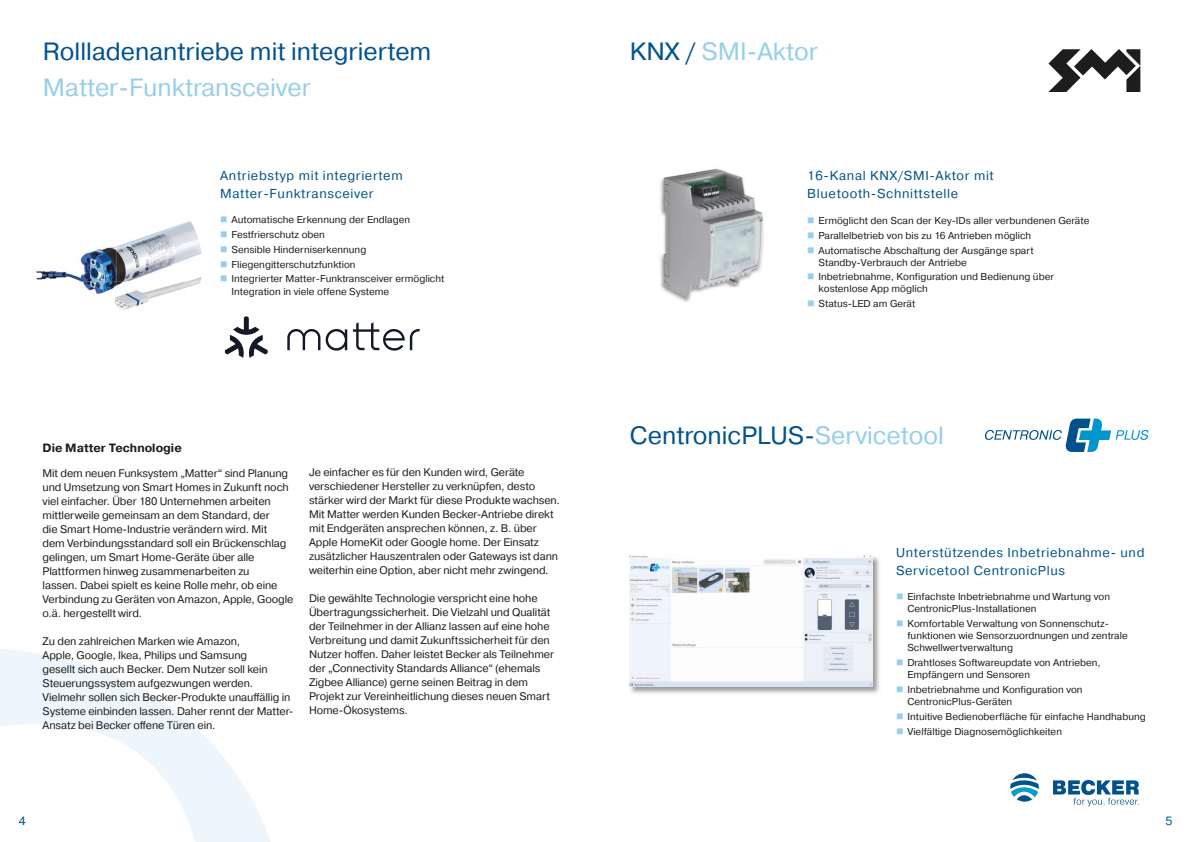
<style>
.page{position:relative;width:1191px;height:842px;background:#fff}
.page>*{position:absolute;margin:0;border:0;box-sizing:border-box;transform-origin:0 0}
.t1{font:25px "Pragmatica";color:#96ceeb}
.t2{font:25px "Pragmatica";color:#00528d}
.t3{font:25px "Pragmatica";color:#00538b}
.t4{font:13px/18px "Pragmatica";letter-spacing:.05em;color:#00538b}
.t5{font:700 12px "Pragmatica";color:#1d1d1b}
.t6{font:12px "Pragmatica";color:#00538b}
.t7{font:11px/14px "Pragmatica";letter-spacing:-.01em;color:#1d1d1b}
.t8{font:10px/12px "Pragmatica";color:#1d1d1b}
.s1{color:#96ceeb}
.s2{color:#00538b}
</style>
<div class="page">
<svg style="left:1053px;top:780px;width:86px;height:26px"></svg>
<svg style="left:1010px;top:773px;width:28px;height:29px"></svg>
<svg style="left:0;top:649px;width:271px;height:193px"></svg>
<svg style="left:225px;top:316px;width:195px;height:42px"></svg>
<svg style="left:985px;top:419px;width:163px;height:33px"></svg>
<img style="left:660px;top:168px;width:104px;height:134px">
<img style="left:630px;top:556px;width:250px;height:138px">
<img style="left:629px;top:555px;width:243px;height:132px">
<svg style="left:1048px;top:49px;width:92px;height:43px"></svg>
<img style="left:116px;top:221px;width:84px;height:26px">
<img style="left:36px;top:247px;width:166px;height:35px">
<img style="left:82px;top:282px;width:119px;height:28px">
<h1 class="t2" style="left:43px;top:36px;width:390px">Rollladenantriebe mit integriertem</h1>
<h1 class="t1" style="left:43px;top:72px;width:270px">Matter-Funktransceiver</h1>
<p class="t4" style="left:220px;top:167px;width:184px">Antriebstyp mit integriertem<br>Matter-Funktransceiver</p>
<p class="t8" style="left:220px;top:214px;width:191px"><span class="s1">■</span> Automatische Erkennung der Endlagen</p>
<p class="t8" style="left:220px;top:229px;width:106px"><span class="s1">■</span> Festfrierschutz oben</p>
<p class="t8" style="left:220px;top:244px;width:148px"><span class="s1">■</span> Sensible Hinderniserkennung</p>
<p class="t8" style="left:220px;top:258px;width:137px"><span class="s1">■</span> Fliegengitterschutzfunktion</p>
<p class="t8" style="left:231px;top:273px;width:214px;text-indent:-11px"><span class="s1">■</span> Integrierter Matter-Funktransceiver ermöglicht<br>Integration in viele offene Systeme</p>
<p class="t5" style="left:43px;top:440px;width:141px">Die Matter Technologie</p>
<p class="t7" style="left:43px;top:466px;width:252px">Mit dem neuen Funksystem „Matter“ sind Planung und Umsetzung von Smart Homes in Zukunft noch viel einfacher. Über 180 Unternehmen arbeiten mittlerweile gemeinsam an dem Standard, der<br>die Smart Home-Industrie verändern wird. Mit<br>dem Verbindungsstandard soll ein Brückenschlag gelingen, um Smart Home-Geräte über alle Plattformen hinweg zusammenarbeiten zu<br>lassen. Dabei spielt es keine Rolle mehr, ob eine Verbindung zu Geräten von Amazon, Apple, Google o.ä. hergestellt wird.</p>
<p class="t7" style="left:43px;top:634px;width:252px">Zu den zahlreichen Marken wie Amazon,<br>Apple, Google, Ikea, Philips und Samsung<br>gesellt sich auch Becker. Dem Nutzer soll kein Steuerungssystem aufgezwungen werden.<br>Vielmehr sollen sich Becker-Produkte unauffällig in Systeme einbinden lassen. Daher rennt der Matter-Ansatz bei Becker offene Türen ein.</p>
<p class="t7" style="left:309px;top:465px;width:252px">Je einfacher es für den Kunden wird, Geräte verschiedener Hersteller zu verknüpfen, desto stärker wird der Markt für diese Produkte wachsen.<br>Mit Matter werden Kunden Becker-Antriebe direkt mit Endgeräten ansprechen können, z. B. über Apple HomeKit oder Google home. Der Einsatz zusätzlicher Hauszentralen oder Gateways ist dann weiterhin eine Option, aber nicht mehr zwingend.</p>
<p class="t7" style="left:309px;top:591px;width:246px">Die gewählte Technologie verspricht eine hohe Übertragungssicherheit. Die Vielzahl und Qualität der Teilnehmer in der Allianz lassen auf eine hohe Verbreitung und damit Zukunftssicherheit für den Nutzer hoffen. Daher leistet Becker als Teilnehmer der „Connectivity Standards Alliance“ (ehemals Zigbee Alliance) gerne seinen Beitrag in dem Projekt zur Vereinheitlichung dieses neuen Smart Home-Ökosystems.</p>
<h1 class="t1" style="left:630px;top:36px;width:189px"><span class="s2">KNX /</span> SMI-Aktor</h1>
<p class="t4" style="left:807px;top:167px;width:188px">16-Kanal KNX/SMI-Aktor mit<br>Bluetooth-Schnittstelle</p>
<p class="t8" style="left:807px;top:215px;width:284px"><span class="s1">■</span> Ermöglicht den Scan der Key-IDs aller verbundenen Geräte</p>
<p class="t8" style="left:807px;top:229px;width:226px"><span class="s1">■</span> Parallelbetrieb von bis zu 16 Antrieben möglich</p>
<p class="t8" style="left:818px;top:244px;width:216px;text-indent:-11px"><span class="s1">■</span> Automatische Abschaltung der Ausgänge spart<br>Standby-Verbrauch der Antriebe</p>
<p class="t8" style="left:818px;top:271px;width:237px;text-indent:-11px"><span class="s1">■</span> Inbetriebnahme, Konfiguration und Bedienung über kostenlose App möglich</p>
<p class="t8" style="left:807px;top:298px;width:109px"><span class="s1">■</span> Status-LED am Gerät</p>
<h1 class="t3" style="left:630px;top:420px;width:315px">CentronicPLUS-<span class="s1">Servicetool</span></h1>
<p class="t4" style="left:896px;top:544px;width:250px">Unterstützendes Inbetriebnahme- und<br>Servicetool CentronicPlus</p>
<p class="t8" style="left:907px;top:591px;width:204px;text-indent:-11px"><span class="s1">■</span> Einfachste Inbetriebnahme und Wartung von<br>CentronicPlus-Installationen</p>
<p class="t8" style="left:907px;top:618px;width:222px;text-indent:-11px"><span class="s1">■</span> Komfortable Verwaltung von Sonnenschutz&shy;funktionen wie Sensorzuordnungen und zentrale<br>Schwellwertverwaltung</p>
<p class="t8" style="left:907px;top:657px;width:195px;text-indent:-11px"><span class="s1">■</span> Drahtloses Softwareupdate von Antrieben,<br>Empfängern und Sensoren</p>
<p class="t8" style="left:907px;top:684px;width:177px;text-indent:-11px"><span class="s1">■</span> Inbetriebnahme und Konfiguration von<br>CentronicPlus-Geräten</p>
<p class="t8" style="left:896px;top:710px;width:251px"><span class="s1">■</span> Intuitive Bedienoberfläche für einfache Handhabung</p>
<p class="t8" style="left:896px;top:725px;width:167px"><span class="s1">■</span> Vielfältige Diagnosemöglichkeiten</p>
<p class="t6" style="left:19px;top:813px;width:8px">4</p>
<p class="t6" style="left:1165px;top:813px;width:8px">5</p>
</div>
